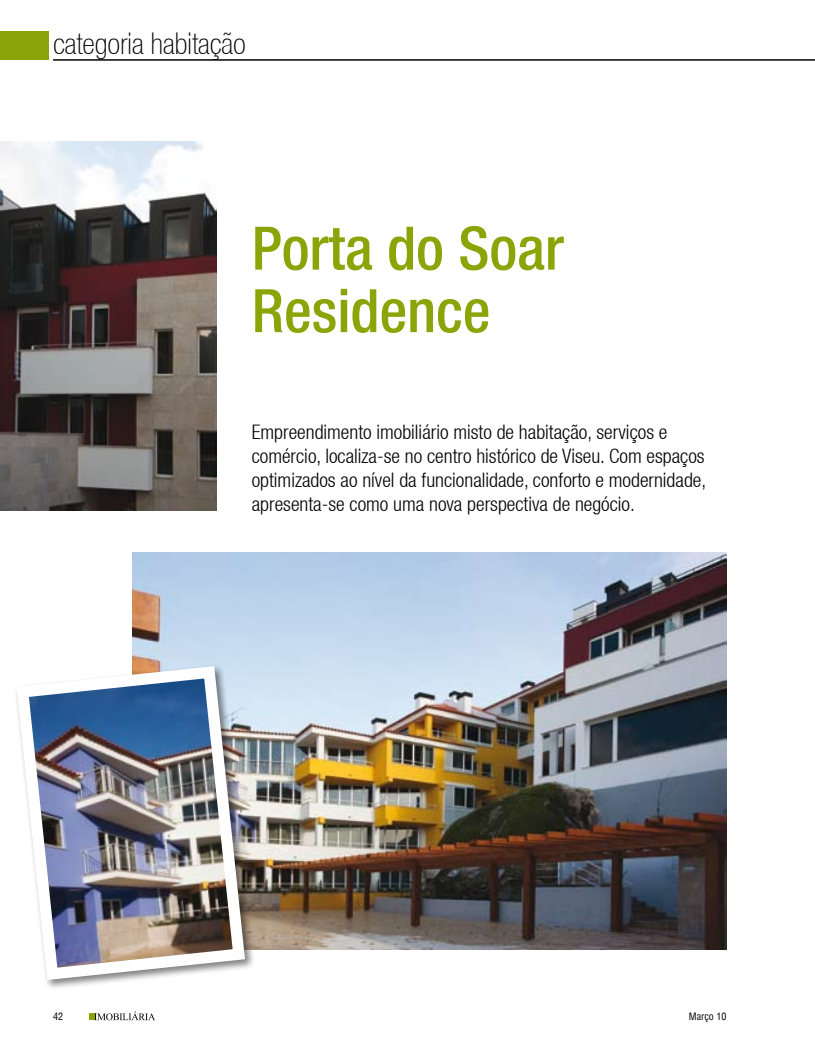
<style>
.page{position:relative;width:815px;height:1063px;background:#fff}
.page>*{position:absolute;margin:0;border:0;box-sizing:border-box;transform-origin:0 0}
.t1{font:500 condensed 60px/62.5px "Helvetica 67";color:#8ba407}
.t2{font:100 condensed 30px "Helvetica 37";color:#000}
.t3{font:300 condensed 20px/24px "Helvetica 47";color:#000}
.t4{font:condensed 10px "Helvetica";color:#000}
</style>
<div class="page">
<div style="left:89px;top:1014px;width:7px;height:6px;background:#8ba407"></div>
<svg style="left:94px;top:1011px;width:61px;height:9px"></svg>
<div style="left:0;top:32px;width:48px;height:28px;background:#8ba407"></div>
<hr style="left:53px;top:60px;width:762px;height:1px;background:#000">
<img style="left:0;top:142px;width:217px;height:368px">
<img style="left:132px;top:553px;width:594px;height:397px">
<div style="left:13px;top:663px;width:247px;height:333px;background:#000;opacity:.5"></div>
<img style="left:13px;top:660px;width:238px;height:326px">
<h2 class="t2" style="left:53px;top:27px;width:194px">categoria habitação</h2>
<h1 class="t1" style="left:252px;top:216px;width:314px">Porta do Soar<br>Residence</h1>
<p class="t3" style="left:252px;top:420px;width:456px">Empreendimento imobiliário misto de habitação, serviços e comércio, localiza-se no centro histórico de Viseu. Com espaços optimizados ao nível da funcionalidade, conforto e modernidade, apresenta-se como uma nova perspectiva de negócio.</p>
<p class="t4" style="left:53px;top:1010px;width:11px">42</p>
<p class="t4" style="left:689px;top:1010px;width:39px">Março 10</p>
</div>
